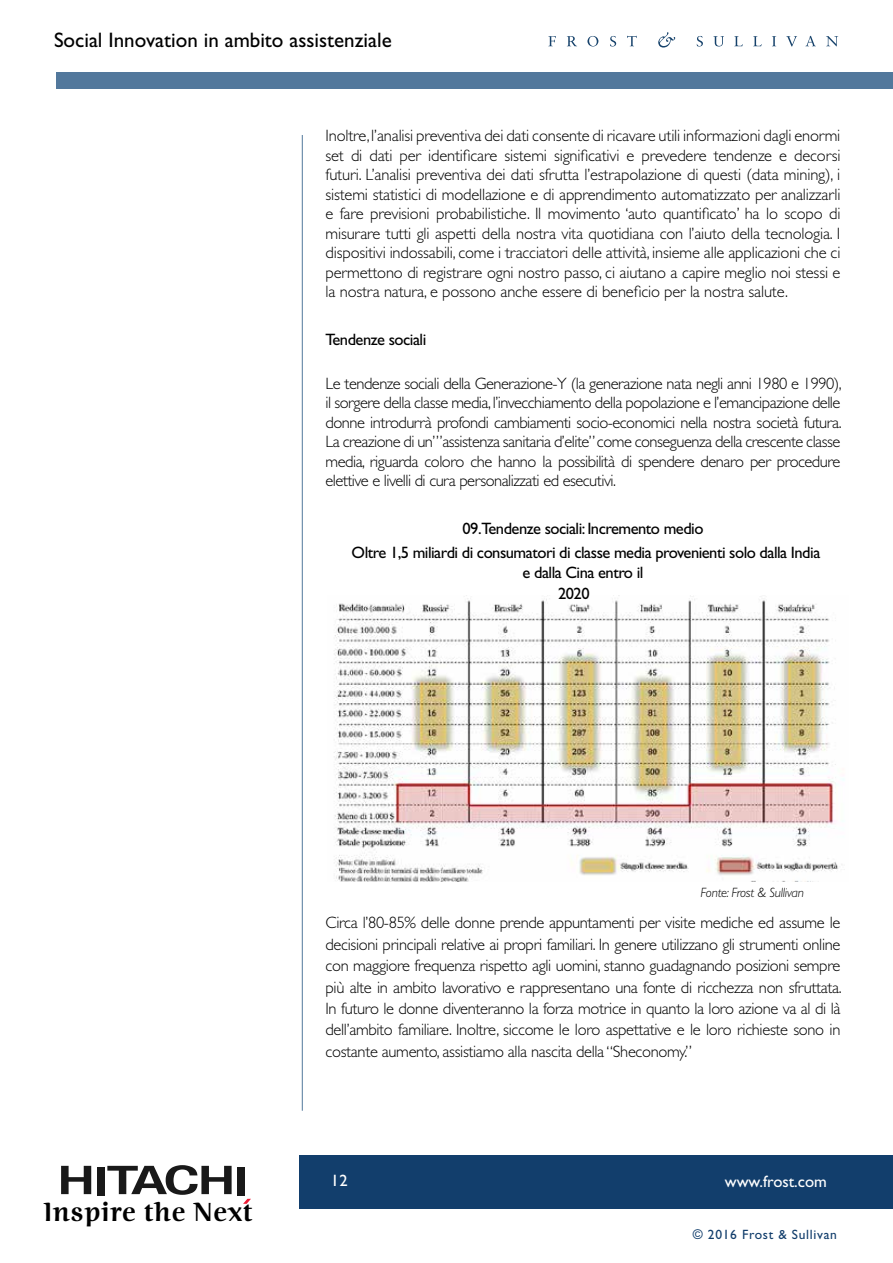
<style>
.page{position:relative;width:893px;height:1263px;background:#fff}
.page>*{position:absolute;margin:0;border:0;box-sizing:border-box;transform-origin:0 0}
.t1{font:700 27px "Ninfa W00";letter-spacing:.02em;color:#000}
.t2{font:21px "Gill Sans Std";color:#000}
.t3{font:300 16.5px/19.5px "Gill Sans Std";letter-spacing:-.02em;color:#000;text-align:justify}
.t4{font:16.5px/24px "Gill Sans Std";letter-spacing:-.03em;color:#000;text-align:center}
.t5{font:16.5px "Gill Sans Std";color:#fff}
.t6{font:italic 300 13.5px "Gill Sans Std";letter-spacing:-.02em;color:#000}
.t7{font:13.5px "Gill Sans Std";letter-spacing:.05em;color:#123e6c}
</style>
<div class="page">
<div style="left:56px;top:72px;width:837px;height:16px;background:#52789c"></div>
<svg style="left:548px;top:36px;width:8px;height:10px"></svg>
<svg style="left:567px;top:36px;width:10px;height:10px"></svg>
<svg style="left:587px;top:36px;width:11px;height:11px"></svg>
<svg style="left:610px;top:36px;width:6px;height:11px"></svg>
<svg style="left:627px;top:36px;width:10px;height:10px"></svg>
<svg style="left:697px;top:36px;width:6px;height:11px"></svg>
<svg style="left:713px;top:36px;width:11px;height:11px"></svg>
<svg style="left:734px;top:36px;width:9px;height:10px"></svg>
<svg style="left:753px;top:36px;width:9px;height:10px"></svg>
<svg style="left:772px;top:36px;width:4px;height:10px"></svg>
<svg style="left:786px;top:36px;width:11px;height:11px"></svg>
<svg style="left:805px;top:36px;width:11px;height:10px"></svg>
<svg style="left:826px;top:36px;width:12px;height:10px"></svg>
<svg style="left:658px;top:32px;width:17px;height:16px"></svg>
<div style="left:299px;top:1155px;width:594px;height:54px;background:#123e6c"></div>
<div style="left:237px;top:1167px;width:8px;height:29px;background:#191919"></div>
<svg style="left:61px;top:1166px;width:30px;height:28px"></svg>
<div style="left:97px;top:1167px;width:8px;height:29px;background:#191919"></div>
<svg style="left:107px;top:1165px;width:125px;height:30px"></svg>
<svg style="left:243px;top:1199px;width:8px;height:5px"></svg>
<hr style="left:302px;top:135px;width:1px;height:976px;background:#52789b">
<img style="left:334px;top:596px;width:510px;height:285px">
<p class="t2" style="left:54px;top:28px;width:339px">Social Innovation in ambito assistenziale</p>
<p class="t3" style="left:325px;top:126px;width:516px">Inoltre, l’analisi preventiva dei dati consente di ricavare utili informazioni dagli enormi set di dati per identificare sistemi significativi e prevedere tendenze e decorsi futuri. L’analisi preventiva dei dati sfrutta l’estrapolazione di questi (data mining), i sistemi statistici di modellazione e di apprendimento automatizzato per analizzarli e fare previsioni probabilistiche. Il movimento ‘auto quantificato’ ha lo scopo di misurare tutti gli aspetti della nostra vita quotidiana con l’aiuto della tecnologia. I dispositivi indossabili, come i tracciatori delle attività, insieme alle applicazioni che ci permettono di registrare ogni nostro passo, ci aiutano a capire meglio noi stessi e la nostra natura, e possono anche essere di beneficio per la nostra salute.</p>
<p class="t4" style="left:325px;top:328px;width:102px">Tendenze sociali</p>
<p class="t3" style="left:325px;top:373px;width:518px">Le tendenze sociali della Generazione-Y (la generazione nata negli anni 1980 e 1990), il sorgere della classe media, l’invecchiamento della popolazione e l’emancipazione delle donne introdurrà profondi cambiamenti socio-economici nella nostra società futura.<br>La creazione di un’”assistenza sanitaria d’elite” come conseguenza della crescente classe media, riguarda coloro che hanno la possibilità di spendere denaro per procedure elettive e livelli di cura personalizzati ed esecutivi.</p>
<p class="t4" style="left:352px;top:517px;width:470px">09.Tendenze sociali: Incremento medio<br>Oltre 1,5 miliardi di consumatori di classe media provenienti solo dalla India</p>
<p class="t4" style="left:558px;top:562px;width:87px;line-height:21px;text-align:left;text-indent:-35px">e dalla Cina entro il<br>2020</p>
<p class="t6" style="left:700px;top:885px;width:105px">Fonte: Frost &amp; Sullivan</p>
<p class="t3" style="left:325px;top:912px;width:518px;line-height:21.3px">Circa l’80-85% delle donne prende appuntamenti per visite mediche ed assume le decisioni principali relative ai propri familiari. In genere utilizzano gli strumenti online con maggiore frequenza rispetto agli uomini, stanno guadagnando posizioni sempre più alte in ambito lavorativo e rappresentano una fonte di ricchezza non sfruttata.<br>In futuro le donne diventeranno la forza motrice in quanto la loro azione va al di là dell’ambito familiare. Inoltre, siccome le loro aspettative e le loro richieste sono in costante aumento, assistiamo alla nascita della “Sheconomy.”</p>
<h1 class="t1" style="left:44px;top:1196px;width:211px">Inspire the Next</h1>
<p class="t5" style="left:331px;top:1171px;width:18px">12</p>
<p class="t5" style="left:725px;top:1172px;width:104px">www.frost.com</p>
<p class="t7" style="left:693px;top:1227px;width:146px">© 2016 Frost &amp; Sullivan</p>
</div>
